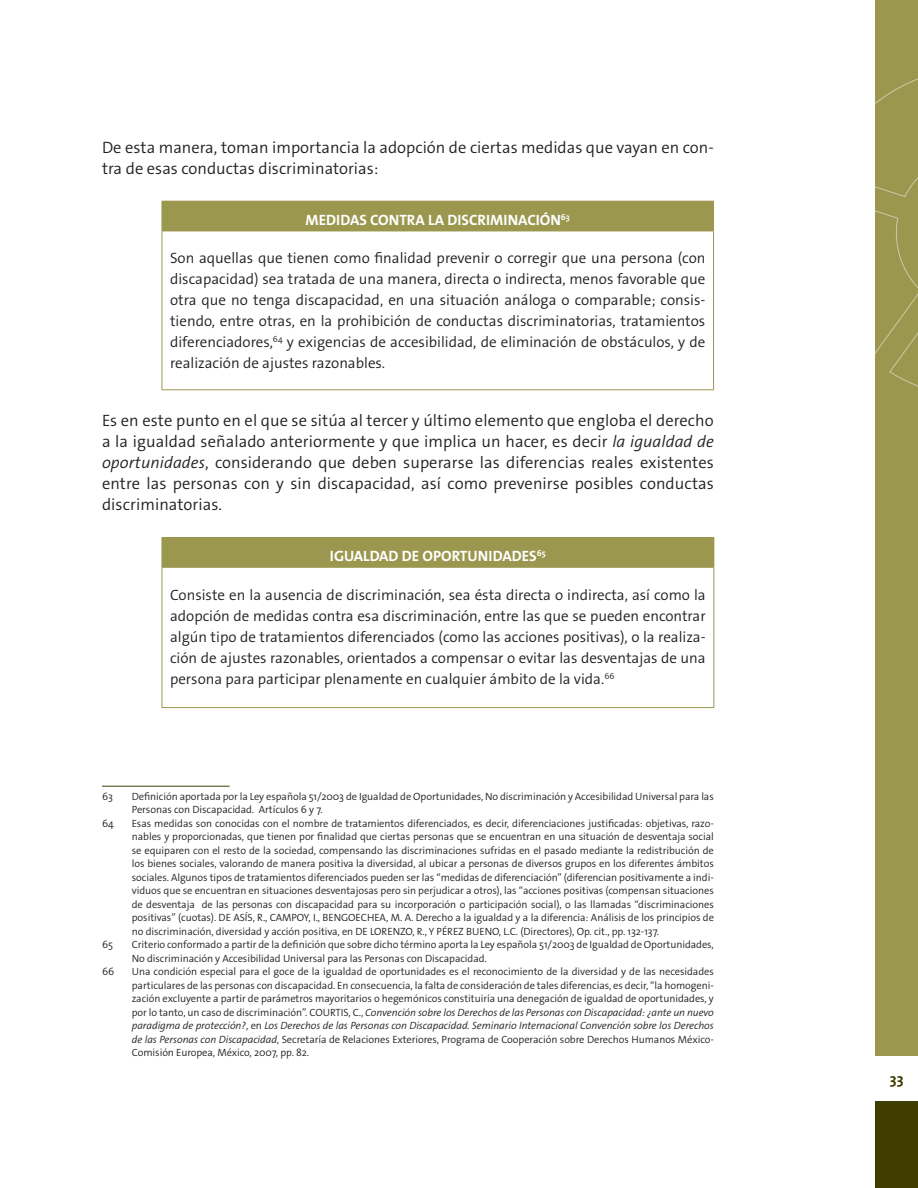
<style>
.page{position:relative;width:918px;height:1188px;background:#fff}
.page>*{position:absolute;margin:0;border:0;box-sizing:border-box;transform-origin:0 0}
.cuerpo{font:300 16.5px/21px "The Sans Os F";color:#231f20}
.cuadros{font:300 15px/21px "The Sans Os F";color:#231f20;text-align:justify}
.titulotabla{font:700 15px "The Sans Os F";color:#fff}
.t1{font:700 15px "The Sans Os F";color:#403d00}
.Pie_de_pagina{font:300 10.5px/13.5px "The Sans Os F";letter-spacing:-.005em;color:#231f20}
.s1{font-style:italic}
</style>
<div class="page">
<div style="left:875px;top:1101px;width:43px;height:87px;background:#403d00"></div>
<div style="left:875px;top:0;width:43px;height:1056px;background:#9b974f"></div>
<svg style="left:875px;top:78px;width:43px;height:309px"></svg>
<div style="left:162px;top:201px;width:552px;height:30px;background:#9b974f"></div>
<hr style="left:162px;top:231px;width:552px;height:1px;background:#9b974f">
<hr style="left:162px;top:231px;width:1px;height:158px;background:#9b974f">
<hr style="left:713px;top:231px;width:1px;height:158px;background:#9b974f">
<hr style="left:162px;top:389px;width:552px;height:1px;background:#9b974f">
<div style="left:162px;top:538px;width:552px;height:29px;background:#9b974f"></div>
<hr style="left:162px;top:537px;width:552px;height:1px;background:#9b974f">
<hr style="left:162px;top:567px;width:552px;height:1px;background:#9b974f">
<hr style="left:162px;top:568px;width:1px;height:139px;background:#9b974f">
<hr style="left:713px;top:568px;width:1px;height:139px;background:#9b974f">
<hr style="left:162px;top:707px;width:552px;height:1px;background:#9b974f">
<hr style="left:102px;top:786px;width:128px;height:1px;background:#403d00">
<p class="cuerpo" style="left:102px;top:137px;width:613px">De esta manera, toman importancia la adopción de ciertas medidas que vayan en con&shy;tra de esas conductas discriminatorias:<sup>63</sup></p>
<p class="titulotabla" style="left:306px;top:210px;width:266px">MEDIDAS CONTRA LA DISCRIMINACIÓN<sup>63</sup></p>
<p class="cuadros" style="left:170px;top:248px;width:537px">Son aquellas que tienen como finalidad prevenir o corregir que una persona (con discapacidad) sea tratada de una manera, directa o indirecta, menos favorable que otra que no tenga discapacidad, en una situación análoga o comparable; consis&shy;tiendo, entre otras, en la prohibición de conductas discriminatorias, tratamientos diferenciadores,<sup>64</sup> y exigencias de accesibilidad, de eliminación de obstáculos, y de realización de ajustes razonables.</p>
<p class="cuerpo" style="left:102px;top:410px;width:613px;text-align:justify">Es en este punto en el que se sitúa al tercer y último elemento que engloba el derecho a la igualdad señalado anteriormente y que implica un hacer, es decir <span class="s1">la igualdad de oportunidades</span>, considerando que deben superarse las diferencias reales existentes entre las personas con y sin discapacidad, así como prevenirse posibles conductas discriminatorias.</p>
<p class="titulotabla" style="left:330px;top:547px;width:217px">IGUALDAD DE OPORTUNIDADES<sup>65</sup></p>
<p class="cuadros" style="left:170px;top:584px;width:537px">Consiste en la ausencia de discriminación, sea ésta directa o indirecta, así como la adopción de medidas contra esa discriminación, entre las que se pueden encontrar algún tipo de tratamientos diferenciados (como las acciones positivas), o la realiza&shy;ción de ajustes razonables, orientados a compensar o evitar las desventajas de una persona para participar plenamente en cualquier ámbito de la vida.<sup>66</sup></p>
<p class="Pie_de_pagina" style="left:102px;top:789px;width:12px">63</p>
<p class="Pie_de_pagina" style="left:132px;top:789px;width:584px">Definición aportada por la Ley española 51/2003 de Igualdad de Oportunidades, No discriminación y Accesibilidad Universal para las<br>Personas con Discapacidad. Artículos 6 y 7.</p>
<p class="Pie_de_pagina" style="left:102px;top:816px;width:13px">64</p>
<p class="Pie_de_pagina" style="left:132px;top:816px;width:584px;text-align:justify">Esas medidas son conocidas con el nombre de tratamientos diferenciados, es decir, diferenciaciones justificadas: objetivas, razo&shy;nables y proporcionadas, que tienen por finalidad que ciertas personas que se encuentran en una situación de desventaja social se equiparen con el resto de la sociedad, compensando las discriminaciones sufridas en el pasado mediante la redistribución de los bienes sociales, valorando de manera positiva la diversidad, al ubicar a personas de diversos grupos en los diferentes ámbitos sociales. Algunos tipos de tratamientos diferenciados pueden ser las “medidas de diferenciación” (diferencian positivamente a indi&shy;viduos que se encuentran en situaciones desventajosas pero sin perjudicar a otros), las “acciones positivas (compensan situaciones de desventaja de las personas con discapacidad para su incorporación o participación social), o las llamadas “discriminaciones positivas” (cuotas). DE ASÍS, R., CAMPOY, I., BENGOECHEA, M. A. Derecho a la igualdad y a la diferencia: Análisis de los principios de no discriminación, diversidad y acción positiva, en DE LORENZO, R., Y PÉREZ BUENO, L.C. (Directores), Op. cit., pp. 132-137.</p>
<p class="Pie_de_pagina" style="left:102px;top:938px;width:12px">65</p>
<p class="Pie_de_pagina" style="left:132px;top:938px;width:584px">Criterio conformado a partir de la definición que sobre dicho término aporta la Ley española 51/2003 de Igualdad de Oportunidades,<br>No discriminación y Accesibilidad Universal para las Personas con Discapacidad.</p>
<p class="Pie_de_pagina" style="left:102px;top:965px;width:14px">66</p>
<p class="Pie_de_pagina" style="left:132px;top:965px;width:584px;text-align:justify">Una condición especial para el goce de la igualdad de oportunidades es el reconocimiento de la diversidad y de las necesidades particulares de las personas con discapacidad. En consecuencia, la falta de consideración de tales diferencias, es decir, “la homogeni&shy;zación excluyente a partir de parámetros mayoritarios o hegemónicos constituiría una denegación de igualdad de oportunidades, y por lo tanto, un caso de discriminación”. COURTIS, C., <span class="s1">Convención sobre los Derechos de las Personas con Discapacidad: ¿ante un nuevo paradigma de protección?</span>, en <span class="s1">Los Derechos de las Personas con Discapacidad. Seminario Internacional Convención sobre los Derechos de las Personas con Discapacidad</span>, Secretaría de Relaciones Exteriores, Programa de Cooperación sobre Derechos Humanos México-Comisión Europea, México, 2007, pp. 82.</p>
<h2 class="t1" style="left:890px;top:1070px;width:15px">33</h2>
</div>
